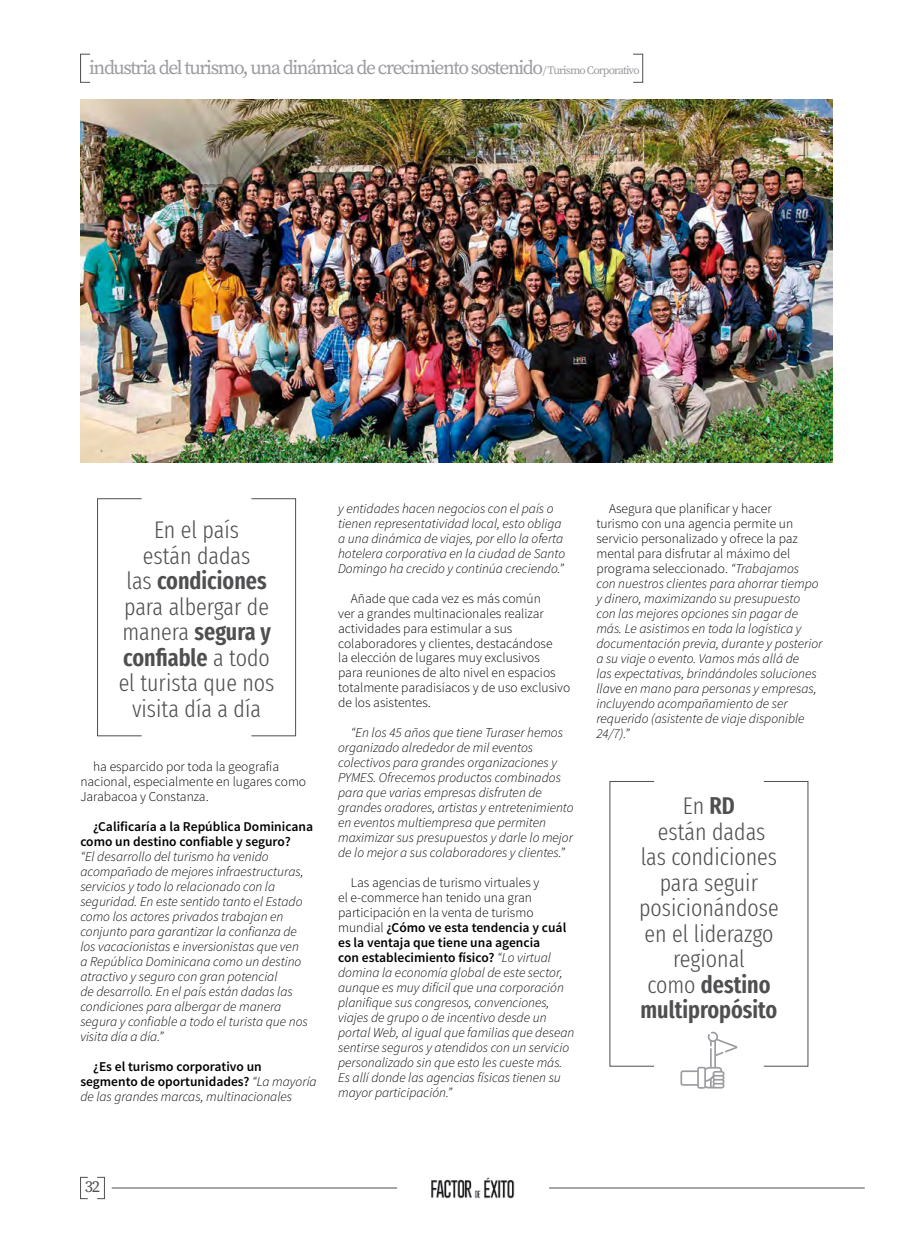
<style>
.page{position:relative;width:918px;height:1242px;background:#fff}
.page>*{position:absolute;margin:0;border:0;box-sizing:border-box;transform-origin:0 0}
.t1{font:300 extra-condensed 24px/25.5px "Fira Sans";color:#4f4e50;text-align:center}
.t2{font:19.5px "Source Serif Pro";letter-spacing:-.07em;color:#9c9ba0}
.t3{font:16.5px "Source Serif Pro";color:#4f4e50}
.t4{font:italic 300 13.5px/15px "Source Sans Pro";color:#000}
.t5{font:300 13.5px/15px "Source Sans Pro";color:#000}
.t6{font:600 13.5px/15px "Source Sans Pro";color:#000}
.s1{font-size:11.4px}
.s2{font-weight:600}
.s3{font-weight:300;font-style:italic}
.s4{font-style:normal}
.s5{font-weight:600;font-style:normal}
</style>
<div class="page">
<img style="left:431px;top:1178px;width:84px;height:20px">
<div style="left:80px;top:1177px;width:8px;height:22px;border:1px solid #4f4e50"></div>
<div style="left:97px;top:1177px;width:8px;height:22px;border:1px solid #4f4e50"></div>
<hr style="left:112px;top:1188px;width:285px;height:1px;background:#4f4e50">
<hr style="left:549px;top:1188px;width:316px;height:1px;background:#4f4e50">
<img style="left:80px;top:100px;width:753px;height:362px">
<div style="left:80px;top:54px;width:10px;height:29px;border:1px solid #4f4e50"></div>
<div style="left:633px;top:54px;width:10px;height:29px;border:1px solid #4f4e50"></div>
<svg style="left:680px;top:1032px;width:57px;height:57px"></svg>
<div style="left:97px;top:499px;width:45px;height:237px;border:1px solid #4f4e50"></div>
<div style="left:251px;top:499px;width:45px;height:237px;border:1px solid #4f4e50"></div>
<h2 class="t2" style="left:89px;top:54px;width:552px">industria del turismo, una dinámica de crecimiento sostenido<span class="s1">/ Turismo Corporativo</span></h2>
<h1 class="t1" style="left:119px;top:517px;width:157px">En el país<br>están dadas<br>las <span class="s2">condiciones </span>para albergar de manera <span class="s2">segura y confiable</span> a todo el turista que nos visita día a día</h1>
<p class="t5" style="left:80px;top:759px;width:227px;text-indent:13px">ha esparcido por toda la geografía nacional, especialmente en lugares como<br>Jarabacoa y Constanza.</p>
<p class="t6" style="left:80px;top:820px;width:234px;text-indent:13px">¿Calificaría a la República Dominicana como un destino confiable y seguro?</p>
<p class="t4" style="left:80px;top:849px;width:229px">“El desarrollo del turismo ha venido acompañado de mejores infraestructuras, servicios y todo lo relacionado con la seguridad. En este sentido tanto el Estado como los actores privados trabajan en conjunto para garantizar la confianza de los vacacionistas e inversionistas que ven a República Dominicana como un destino atractivo y seguro con gran potencial<br>de desarrollo. En el país están dadas las condiciones para albergar de manera segura y confiable a todo el turista que nos visita día a día.”</p>
<p class="t6" style="left:80px;top:1060px;width:238px;text-indent:13px">¿Es el turismo corporativo un segmento de oportunidades? <span class="s3">“La mayoría de las grandes marcas, multinacionales</span></p>
<p class="t4" style="left:338px;top:501px;width:228px">y entidades hacen negocios con el país o tienen representatividad local, esto obliga a una dinámica de viajes, por ello la oferta hotelera corporativa en la ciudad de Santo Domingo ha crecido y continúa creciendo.”</p>
<p class="t5" style="left:338px;top:591px;width:234px;text-indent:13px">Añade que cada vez es más común<br>ver a grandes multinacionales realizar actividades para estimular a sus colaboradores y clientes, destacándose<br>la elección de lugares muy exclusivos<br>para reuniones de alto nivel en espacios totalmente paradisíacos y de uso exclusivo de los asistentes.</p>
<p class="t4" style="left:338px;top:726px;width:237px;text-indent:13px">“En los 45 años que tiene Turaser hemos organizado alrededor de mil eventos colectivos para grandes organizaciones y PYMES. Ofrecemos productos combinados para que varias empresas disfruten de grandes oradores, artistas y entretenimiento en eventos multiempresa que permiten maximizar sus presupuestos y darle lo mejor de lo mejor a sus colaboradores y clientes.”</p>
<p class="t4" style="left:338px;top:876px;width:238px;text-indent:13px"><span class="s4">Las agencias de turismo virtuales y<br>el e-commerce han tenido una gran participación en la venta de turismo mundial</span> <span class="s5">¿Cómo ve esta tendencia y cuál es la ventaja que tiene una agencia<br>con establecimiento físico?</span> “Lo virtual domina la economía global de este sector, aunque es muy difícil que una corporación planifique sus congresos, convenciones, viajes de grupo o de incentivo desde un portal Web, al igual que familias que desean sentirse seguros y atendidos con un servicio personalizado sin que esto les cueste más.<br>Es allí donde las agencias físicas tienen su mayor participación.”</p>
<p class="t4" style="left:596px;top:501px;width:228px;text-indent:13px"><span class="s4">Asegura que planificar y hacer<br>turismo con una agencia permite un servicio personalizado y ofrece la paz mental para disfrutar al máximo del programa seleccionado.</span> “Trabajamos<br>con nuestros clientes para ahorrar tiempo y dinero, maximizando su presupuesto con las mejores opciones sin pagar de más. Le asistimos en toda la logística y documentación previa, durante y posterior a su viaje o evento. Vamos más allá de<br>las expectativas, brindándoles soluciones llave en mano para personas y empresas, incluyendo acompañamiento de ser requerido (asistente de viaje disponible 24/7).”</p>
<h1 class="t1" style="left:639px;top:793px;width:141px">En <span class="s2">RD<br></span>están dadas<br>las condiciones para seguir posicionándose en el liderazgo regional<br>como <span class="s2">destino multipropósito</span></h1>
<p class="t3" style="left:85px;top:1176px;width:17px">32</p>
</div>
